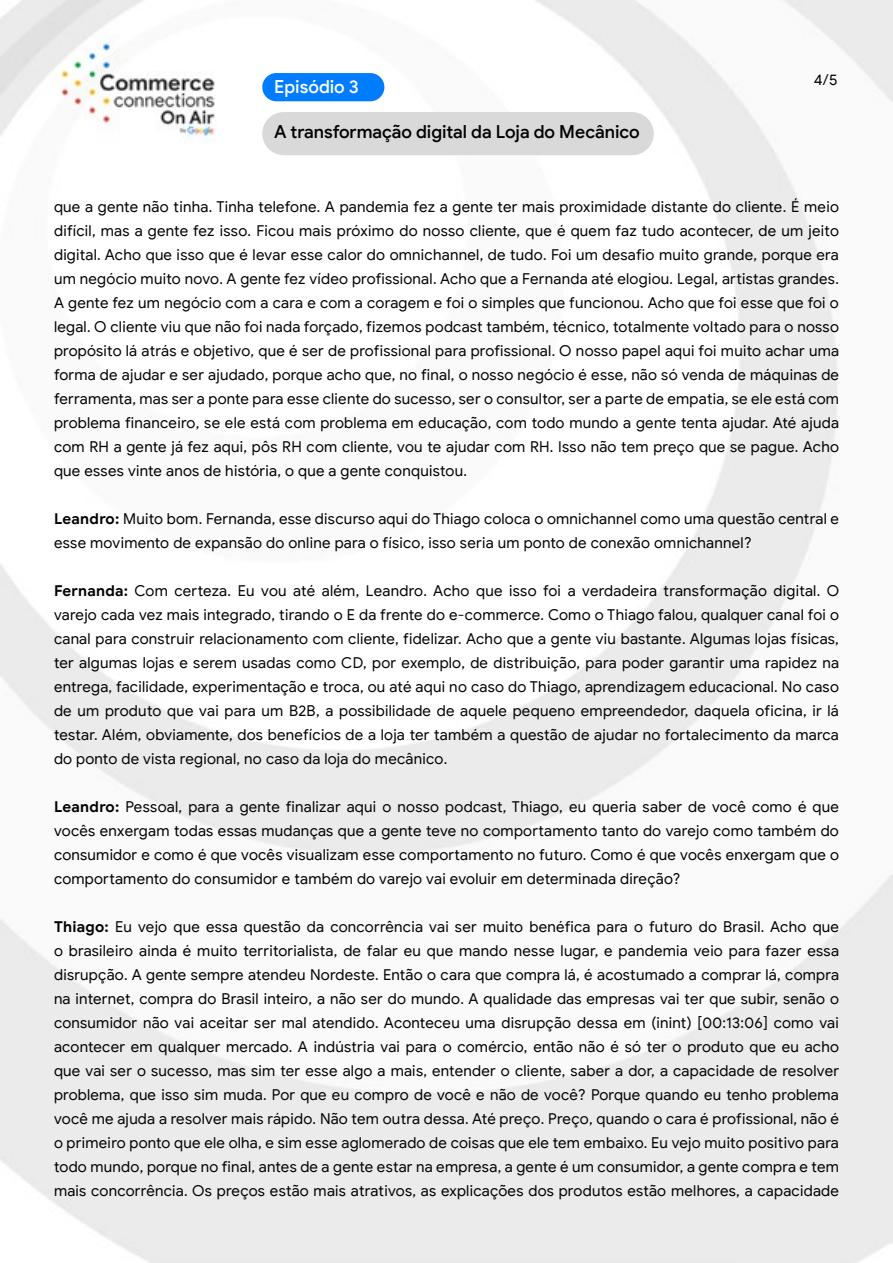
<style>
.page{position:relative;width:893px;height:1263px;background:#fff}
.page>*{position:absolute;margin:0;border:0;box-sizing:border-box;transform-origin:0 0}
.t1{font:500 18px "Google Sans Display";letter-spacing:-.005em;color:#000}
.t2{font:500 18px "Google Sans Display";color:#fff}
.t3{font:15px/24px "Google Sans";letter-spacing:.015em;color:#000;text-align:justify}
.t4{font:15px "Google Sans Display";color:#000}
.s1{font-weight:700}
</style>
<div class="page">
<img style="left:0;top:0;width:893px;height:1263px">
<div style="left:262px;top:73px;width:122px;height:28px;background:#007dff;border-radius:14px"></div>
<div style="left:262px;top:112px;width:392px;height:43px;background:#d9d9d9;border-radius:22px"></div>
<p class="t2" style="left:274px;top:76px;width:86px">Episódio 3</p>
<p class="t1" style="left:274px;top:121px;width:367px">A transformação digital da Loja do Mecânico</p>
<p class="t4" style="left:814px;top:70px;width:25px">4/5</p>
<p class="t3" style="left:54px;top:195px;width:787px">que a gente não tinha. Tinha telefone. A pandemia fez a gente ter mais proximidade distante do cliente. É meio difícil, mas a gente fez isso. Ficou mais próximo do nosso cliente, que é quem faz tudo acontecer, de um jeito digital. Acho que isso que é levar esse calor do omnichannel, de tudo. Foi um desafio muito grande, porque era um negócio muito novo. A gente fez vídeo profissional. Acho que a Fernanda até elogiou. Legal, artistas grandes.<br>A gente fez um negócio com a cara e com a coragem e foi o simples que funcionou. Acho que foi esse que foi o legal. O cliente viu que não foi nada forçado, fizemos podcast também, técnico, totalmente voltado para o nosso propósito lá atrás e objetivo, que é ser de profissional para profissional. O nosso papel aqui foi muito achar uma forma de ajudar e ser ajudado, porque acho que, no final, o nosso negócio é esse, não só venda de máquinas de ferramenta, mas ser a ponte para esse cliente do sucesso, ser o consultor, ser a parte de empatia, se ele está com problema financeiro, se ele está com problema em educação, com todo mundo a gente tenta ajudar. Até ajuda com RH a gente já fez aqui, pôs RH com cliente, vou te ajudar com RH. Isso não tem preço que se pague. Acho que esses vinte anos de história, o que a gente conquistou.</p>
<p class="t3" style="left:54px;top:507px;width:786px"><span class="s1">Leandro:</span> Muito bom. Fernanda, esse discurso aqui do Thiago coloca o omnichannel como uma questão central e esse movimento de expansão do online para o físico, isso seria um ponto de conexão omnichannel?</p>
<p class="t3" style="left:54px;top:579px;width:786px"><span class="s1">Fernanda:</span> Com certeza. Eu vou até além, Leandro. Acho que isso foi a verdadeira transformação digital. O varejo cada vez mais integrado, tirando o E da frente do e-commerce. Como o Thiago falou, qualquer canal foi o canal para construir relacionamento com cliente, fidelizar. Acho que a gente viu bastante. Algumas lojas físicas, ter algumas lojas e serem usadas como CD, por exemplo, de distribuição, para poder garantir uma rapidez na entrega, facilidade, experimentação e troca, ou até aqui no caso do Thiago, aprendizagem educacional. No caso de um produto que vai para um B2B, a possibilidade de aquele pequeno empreendedor, daquela oficina, ir lá testar. Além, obviamente, dos benefícios de a loja ter também a questão de ajudar no fortalecimento da marca do ponto de vista regional, no caso da loja do mecânico.</p>
<p class="t3" style="left:54px;top:795px;width:786px"><span class="s1">Leandro:</span> Pessoal, para a gente finalizar aqui o nosso podcast, Thiago, eu queria saber de você como é que vocês enxergam todas essas mudanças que a gente teve no comportamento tanto do varejo como também do consumidor e como é que vocês visualizam esse comportamento no futuro. Como é que vocês enxergam que o comportamento do consumidor e também do varejo vai evoluir em determinada direção?</p>
<p class="t3" style="left:54px;top:915px;width:786px"><span class="s1">Thiago:</span> Eu vejo que essa questão da concorrência vai ser muito benéfica para o futuro do Brasil. Acho que o brasileiro ainda é muito territorialista, de falar eu que mando nesse lugar, e pandemia veio para fazer essa disrupção. A gente sempre atendeu Nordeste. Então o cara que compra lá, é acostumado a comprar lá, compra na internet, compra do Brasil inteiro, a não ser do mundo. A qualidade das empresas vai ter que subir, senão o consumidor não vai aceitar ser mal atendido. Aconteceu uma disrupção dessa em (inint) [00:13:06] como vai acontecer em qualquer mercado. A indústria vai para o comércio, então não é só ter o produto que eu acho que vai ser o sucesso, mas sim ter esse algo a mais, entender o cliente, saber a dor, a capacidade de resolver problema, que isso sim muda. Por que eu compro de você e não de você? Porque quando eu tenho problema você me ajuda a resolver mais rápido. Não tem outra dessa. Até preço. Preço, quando o cara é profissional, não é o primeiro ponto que ele olha, e sim esse aglomerado de coisas que ele tem embaixo. Eu vejo muito positivo para todo mundo, porque no final, antes de a gente estar na empresa, a gente é um consumidor, a gente compra e tem mais concorrência. Os preços estão mais atrativos, as explicações dos produtos estão melhores, a capacidade</p>
</div>
